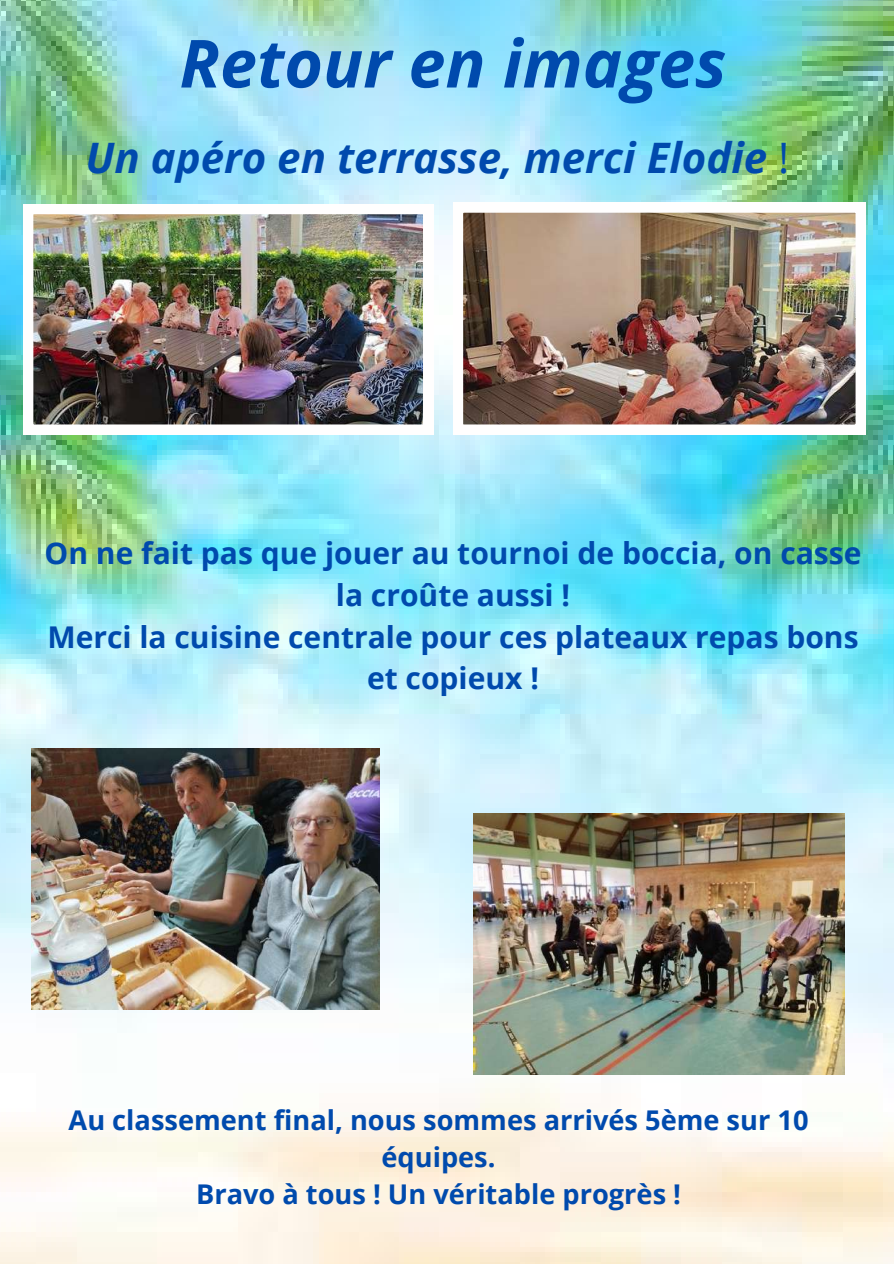
<style>
.page{position:relative;width:894px;height:1264px;background:#fff}
.page>*{position:absolute;margin:0;border:0;box-sizing:border-box;transform-origin:0 0}
.t1{font:italic 700 66.45px "Open Sans";color:#004aad}
.t2{font:italic 700 42px "Open Sans";color:#004aad}
.t3{font:700 30px/41.7px "Open Sans";color:#004aad;text-align:center}
.t4{font:700 27.15px/37.2px "Open Sans";color:#004aad;text-align:center}
.s1{font-weight:400;font-style:normal}
</style>
<div class="page">
<img style="left:0;top:0;width:893px;height:1263px">
<img style="left:23px;top:204px;width:410px;height:230px">
<img style="left:453px;top:203px;width:411px;height:231px">
<img style="left:32px;top:748px;width:347px;height:261px">
<img style="left:473px;top:813px;width:371px;height:261px">
<h1 class="t1" style="left:179px;top:17px;width:548px">Retour en images</h1>
<h2 class="t2" style="left:85px;top:128px;width:705px">Un apéro en terrasse, merci Elodie <span class="s1">!</span></h2>
<p class="t3" style="left:45px;top:532px;width:818px">On ne fait pas que jouer au tournoi de boccia, on casse la croûte aussi !<br>Merci la cuisine centrale pour ces plateaux repas bons et copieux !</p>
<p class="t4" style="left:69px;top:1100px;width:741px">Au classement final, nous sommes arrivés 5ème sur 10 équipes.<br>Bravo à tous ! Un véritable progrès !</p>
</div>
